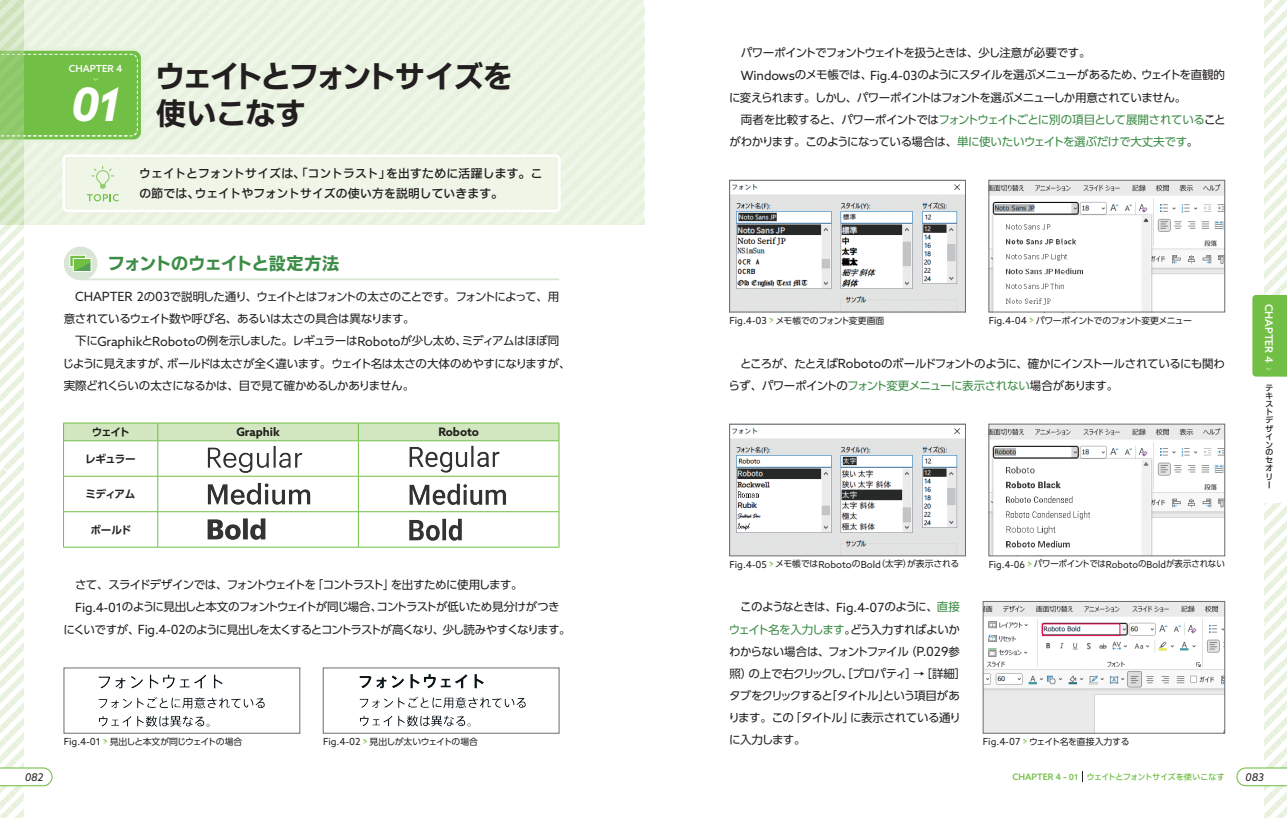
<style>
.page{position:relative;width:1287px;height:818px;background:#fff}
.page>*{position:absolute;margin:0;border:0;box-sizing:border-box;transform-origin:0 0}
.p00_節番号{font:italic 700 46.12px "Azo Sans";color:#fff}
.p00_節タイトル_0728{font:31px "Ro NOW Std GE";letter-spacing:-.095em;color:#231f20}
.p02_本文中見出し_0728{font:17.75px "Ro NOW Std GE";letter-spacing:-.065em;color:#3b8c45}
.p00_節リード_0728{font:12.38px/19.5px "Ro NOW Std GB";letter-spacing:-.04em;color:#231f20}
.p11_表-太{font:700 11.75px "Azo Sans";color:#231f20}
.p01_本文ゴチ_0809合成font{font:11.5px/22.1px "UD Shin Go Pr 6 N";letter-spacing:-.06em;color:#231f20}
.p01_本文ゴチ_0809合成font-2{font:11.5px/22.1px "UD Shin Go Pr 6 N";letter-spacing:-.09em;color:#231f20;text-align:center}
.p01_本文ゴチ_0809合成font-3{font:11.5px/22.1px "UD Shin Go Pr 6 N";letter-spacing:-.04em;color:#3b8c45}
.p11_表-太-2{font:700 10.62px "UD Shin Go Pr 6 N De";letter-spacing:-.095em;color:#231f20}
.t1{font:500 10.62px "Azo Sans";color:#fff}
.t2{font:italic 10.62px "Azo Sans";color:#231f20}
.p04_図キャプション_0824{font:9.75px "Azo Sans";color:#231f20;scale:.96 1}
.p04_図キャプション_0824-2{font:9.75px "Azo Sans";color:#231f20}
.t3{font:500 9.75px "Azo Sans";color:#fff}
.p04_図キャプション_0824-3{font:8.88px "UD Shin Go Pr 6 N";letter-spacing:-.06em;color:#231f20}
.p04_図キャプション_0824-4{font:8.88px "UD Shin Go Pr 6 N";letter-spacing:-.03em;color:#231f20}
.p04_図キャプション_0824-5{font:8.88px "UD Shin Go Pr 6 N";letter-spacing:-.025em;color:#231f20}
.t4{font:8.38px "Ro NOW Std GB";letter-spacing:-.1em;color:#71bf44}
.t5{font:8.38px/8px "Ro NOW Std GB";color:#231f20}
.s1{font-family:"Azo Sans";font-size:12.62px}
.s2{color:#231f20}
.s3{font-family:"Azo Sans";font-size:9.75px}
.s4{color:#3b8c45}
.s5{font-family:"UD Shin Go Pr 6 N";font-size:8.88px}
.s6{font-family:"Azo Sans";font-weight:500;font-size:8.88px}
.s7{font-family:"Azo Sans";font-weight:500}
</style>
<div class="page">
<svg style="left:1264px;top:0;width:22px;height:817px"></svg>
<div style="left:0;top:0;width:644px;height:224px;background:#ebf4e3"></div>
<div style="left:64px;top:156px;width:495px;height:55px;background:#eff6e8;border-radius:4px"></div>
<div style="left:62px;top:154px;width:498px;height:58px;border:3px solid #fff;border-radius:4px"></div>
<svg style="left:87px;top:166px;width:32px;height:35px"></svg>
<svg style="left:24px;top:50px;width:117px;height:90px;background:#76c14a"></svg>
<svg style="left:0;top:224px;width:24px;height:593px"></svg>
<svg style="left:0;top:0;width:24px;height:224px;background:#b9dba1"></svg>
<img style="left:98px;top:674px;width:167px;height:53px">
<img style="left:731px;top:183px;width:232px;height:127px">
<div style="left:729px;top:180px;width:236px;height:132px;border:1px solid #6c6d70"></div>
<img style="left:731px;top:427px;width:232px;height:126px">
<div style="left:729px;top:423px;width:236px;height:132px;border:1px solid #6c6d70"></div>
<img style="left:984px;top:603px;width:238px;height:128px">
<div style="left:982px;top:601px;width:242px;height:132px;border:1px solid #6c6d70"></div>
<img style="left:359px;top:674px;width:167px;height:53px">
<img style="left:990px;top:182px;width:232px;height:128px">
<div style="left:988px;top:180px;width:236px;height:132px;border:1px solid #6c6d70"></div>
<img style="left:990px;top:425px;width:232px;height:128px">
<div style="left:988px;top:423px;width:236px;height:132px;border:1px solid #6c6d70"></div>
<svg style="left:103px;top:739px;width:5px;height:5px"></svg>
<svg style="left:769px;top:317px;width:5px;height:6px"></svg>
<svg style="left:769px;top:561px;width:5px;height:6px"></svg>
<svg style="left:1023px;top:739px;width:4px;height:5px"></svg>
<svg style="left:363px;top:739px;width:4px;height:5px"></svg>
<svg style="left:1029px;top:317px;width:5px;height:6px"></svg>
<svg style="left:1027px;top:561px;width:5px;height:6px"></svg>
<hr style="left:81px;top:278px;width:478px;height:2px;background:#d9e5d5">
<div style="left:64px;top:246px;width:33px;height:34px;background:#d9e5d5;border-radius:50%"></div>
<svg style="left:72px;top:257px;width:12px;height:8px"></svg>
<div style="left:70px;top:255px;width:16px;height:12px;border:1px solid #fff"></div>
<svg style="left:73px;top:258px;width:18px;height:14px"></svg>
<svg style="left:64px;top:441px;width:494px;height:105px"></svg>
<hr style="left:63px;top:422px;width:95px;height:1px;background:#71bf44">
<hr style="left:158px;top:422px;width:200px;height:1px;background:#71bf44">
<hr style="left:358px;top:422px;width:201px;height:1px;background:#71bf44">
<svg style="left:63px;top:423px;width:496px;height:17px;background:#cee5bb"></svg>
<hr style="left:63px;top:441px;width:1px;height:34px;background:#71bf44">
<hr style="left:63px;top:440px;width:95px;height:1px;background:#71bf44">
<hr style="left:157px;top:441px;width:1px;height:34px;background:#71bf44">
<hr style="left:158px;top:440px;width:200px;height:1px;background:#71bf44">
<hr style="left:358px;top:441px;width:1px;height:34px;background:#71bf44">
<hr style="left:358px;top:440px;width:201px;height:1px;background:#71bf44">
<hr style="left:558px;top:441px;width:1px;height:34px;background:#71bf44">
<hr style="left:63px;top:476px;width:1px;height:35px;background:#71bf44">
<hr style="left:63px;top:475px;width:95px;height:1px;background:#71bf44">
<hr style="left:157px;top:476px;width:1px;height:35px;background:#71bf44">
<hr style="left:158px;top:475px;width:200px;height:1px;background:#71bf44">
<hr style="left:358px;top:476px;width:1px;height:35px;background:#71bf44">
<hr style="left:358px;top:475px;width:201px;height:1px;background:#71bf44">
<hr style="left:558px;top:476px;width:1px;height:35px;background:#71bf44">
<hr style="left:63px;top:511px;width:1px;height:35px;background:#71bf44">
<hr style="left:63px;top:511px;width:95px;height:1px;background:#71bf44">
<hr style="left:63px;top:546px;width:95px;height:1px;background:#71bf44">
<hr style="left:157px;top:511px;width:1px;height:35px;background:#71bf44">
<hr style="left:158px;top:511px;width:200px;height:1px;background:#71bf44">
<hr style="left:158px;top:546px;width:200px;height:1px;background:#71bf44">
<hr style="left:358px;top:511px;width:1px;height:35px;background:#71bf44">
<hr style="left:358px;top:511px;width:201px;height:1px;background:#71bf44">
<hr style="left:558px;top:511px;width:1px;height:35px;background:#71bf44">
<hr style="left:358px;top:546px;width:201px;height:1px;background:#71bf44">
<img style="left:194px;top:444px;width:124px;height:28px">
<img style="left:396px;top:444px;width:124px;height:28px">
<img style="left:194px;top:479px;width:124px;height:29px">
<img style="left:396px;top:479px;width:124px;height:29px">
<img style="left:194px;top:515px;width:124px;height:28px">
<img style="left:396px;top:515px;width:124px;height:28px">
<div style="left:1252px;top:295px;width:34px;height:81px;background:#71bf44"></div>
<div style="left:1252px;top:376px;width:34px;height:126px;background:#fff"></div>
<svg style="left:1236px;top:766px;width:50px;height:20px"></svg>
<svg style="left:0;top:766px;width:53px;height:20px"></svg>
<p class="t3" style="left:69px;top:62px;width:55px">CHAPTER 4</p>
<p class="p00_節番号" style="left:71px;top:74px;width:51px">01</p>
<p class="p00_節タイトル_0728" style="left:155px;top:56px;width:360px">ウェイトとフォントサイズを</p>
<p class="p00_節タイトル_0728" style="left:156px;top:93px;width:152px">使いこなす</p>
<p class="p00_節リード_0728" style="left:139px;top:163px;width:405px">ウェイトとフォントサイズは、「コントラスト」を出すために活躍します。この節では、ウェイトやフォントサイズの使い方を説明していきます。</p>
<p class="p02_本文中見出し_0728" style="left:108px;top:251px;width:233px">フォントのウェイトと設定方法</p>
<p class="p01_本文ゴチ_0809合成font" style="left:64px;top:285px;width:497px;text-indent:12px"><span class="s1">CHAPTER 2</span>の<span class="s1">03</span>で説明した通り、ウェイトとはフォントの太さのことです。フォントによって、用意されているウェイト数や呼び名、あるいは太さの具合は異なります。</p>
<p class="p01_本文ゴチ_0809合成font" style="left:63px;top:329px;width:509px;text-indent:13px">下に<span class="s1">Graphik</span>と<span class="s1">Roboto</span>の例を示しました。レギュラーは<span class="s1">Roboto</span>が少し太め、ミディアムはほぼ同じように見えますが、ボールドは太さが全く違います。ウェイト名は太さの大体のめやすになりますが、実際どれくらいの太さになるかは、目で見て確かめるしかありません。</p>
<p class="p11_表-太-2" style="left:92px;top:423px;width:40px">ウェイト</p>
<p class="p11_表-太" style="left:236px;top:424px;width:45px">Graphik</p>
<p class="p11_表-太" style="left:438px;top:424px;width:42px">Roboto</p>
<p class="p11_表-太-2" style="left:85px;top:449px;width:52px">レギュラー</p>
<p class="p11_表-太-2" style="left:85px;top:485px;width:51px">ミディアム</p>
<p class="p11_表-太-2" style="left:90px;top:520px;width:42px">ボールド</p>
<p class="p01_本文ゴチ_0809合成font" style="left:740px;top:41px;width:351px">パワーポイントでフォントウェイトを扱うときは、少し注意が必要です。</p>
<p class="p01_本文ゴチ_0809合成font" style="left:729px;top:64px;width:497px;text-indent:12px"><span class="s1">Windows</span>のメモ帳では、<span class="s1">Fig.4-03</span>のようにスタイルを選ぶメニューがあるため、ウェイトを直観的に変えられます。しかし、パワーポイントはフォントを選ぶメニューしか用意されていません。</p>
<p class="p01_本文ゴチ_0809合成font-3" style="left:729px;top:108px;width:498px;text-indent:12px"><span class="s2">両者を比較すると、パワーポイントでは</span>フォントウェイトごとに別の項目として展開されている<span class="s2">ことがわかります。このようになっている場合は、</span>単に使いたいウェイトを選ぶだけで大丈夫です<span class="s2">。</span></p>
<p class="p04_図キャプション_0824-4" style="left:729px;top:313px;width:156px"><span class="s3">Fig.4-03</span> メモ帳でのフォント変更画面</p>
<p class="p04_図キャプション_0824-3" style="left:988px;top:313px;width:205px"><span class="s3">Fig.4-04</span> パワーポイントでのフォント変更メニュー</p>
<p class="p01_本文ゴチ_0809合成font" style="left:728px;top:351px;width:498px;text-indent:12px">ところが、たとえば<span class="s1">Roboto</span>のボールドフォントのように、確かにインストールされているにも関わらず、パワーポイントの<span class="s4">フォント変更メニューに表示されない</span>場合があります。</p>
<p class="p04_図キャプション_0824-2" style="left:729px;top:557px;width:231px">Fig.4-05 <span class="s5">メモ帳では</span>Roboto<span class="s5">の</span>Bold<span class="s5">（太字）が表示される</span></p>
<p class="p04_図キャプション_0824" style="left:988px;top:557px;width:247px">Fig.4-06 <span class="s5">パワーポイントでは</span>Roboto<span class="s5">の</span>Bold<span class="s5">が表示されない</span></p>
<p class="p01_本文ゴチ_0809合成font" style="left:75px;top:573px;width:449px">さて、スライドデザインでは、フォントウェイトを「コントラスト」を出すために使用します。</p>
<p class="p01_本文ゴチ_0809合成font-2" style="left:63px;top:595px;width:508px"><span class="s1">Fig.4-01</span>のように見出しと本文のフォントウェイトが同じ場合、コントラストが低いため見分けがつき<br>にくいですが、<span class="s1">Fig.4-02</span>のように見出しを太くするとコントラストが高くなり、少し読みやすくなります。</p>
<p class="p01_本文ゴチ_0809合成font" style="left:728px;top:595px;width:239px;text-indent:12px">このようなときは、<span class="s1">Fig.4-07</span>のように、<span class="s4">直接ウェイト名を入力します</span>。どう入力すればよいかわからない場合は、フォントファイル（<span class="s1">P.029</span>参照）の上で右クリックし、［プロパティ］→［詳細］タブをクリックすると「タイトル」という項目があります。この「タイトル」に表示されている通りに入力します。</p>
<p class="p04_図キャプション_0824-3" style="left:64px;top:733px;width:180px"><span class="s3">Fig.4-01</span> 見出しと本文が同じウェイトの場合</p>
<p class="p04_図キャプション_0824-3" style="left:323px;top:733px;width:157px"><span class="s3">Fig.4-02</span> 見出しが太いウェイトの場合</p>
<p class="p04_図キャプション_0824-5" style="left:982px;top:733px;width:148px"><span class="s3">Fig.4-07</span> ウェイト名を直接入力する</p>
<p class="t1" style="left:1275px;top:304px;width:60px;rotate:90deg">CHAPTER 4</p>
<p class="t5" style="left:1265px;top:383px;width:10px">テキストデザインのセオリー</p>
<p class="t2" style="left:25px;top:769px;width:20px">082</p>
<p class="t2" style="left:1245px;top:769px;width:20px">083</p>
<p class="t4" style="left:1012px;top:771px;width:214px"><span class="s6">CHAPTER 4 -</span> <span class="s7">01</span> ウェイトとフォントサイズを使いこなす</p>
</div>
